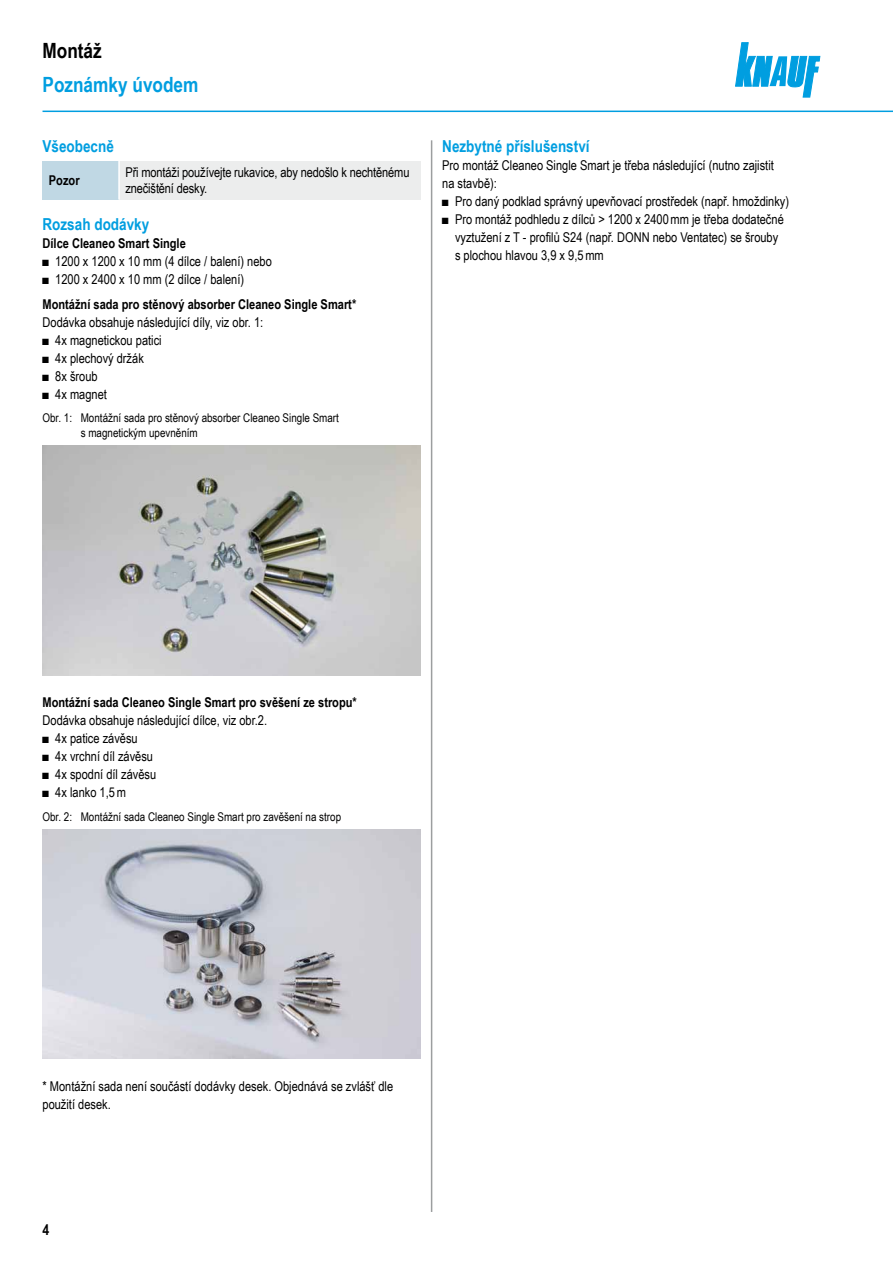
<style>
.page{position:relative;width:893px;height:1263px;background:#fff}
.page>*{position:absolute;margin:0;border:0;box-sizing:border-box;transform-origin:0 0}
.t1{font:700 21px "Arial Narrow";color:#009ee0}
.t2{font:700 21px "Arial Narrow";color:#000}
.t3{font:700 16.5px "Arial Narrow";color:#009ee0}
.t4{font:700 15px "Arial Narrow";color:#000}
.t5{font:13.5px/18px "Arial Narrow";color:#000}
.t6{font:700 13.5px "Arial Narrow";color:#000}
.t7{font:12px/15px "Arial Narrow";color:#000}
</style>
<div class="page">
<svg style="left:735px;top:43px;width:85px;height:54px"></svg>
<hr style="left:43px;top:111px;width:850px;height:1px;background:#009ee0">
<hr style="left:431px;top:140px;width:1px;height:1072px;background:#9c9e9f">
<div style="left:43px;top:161px;width:76px;height:39px;background:#c0d8e4"></div>
<div style="left:119px;top:161px;width:302px;height:39px;background:#eceded"></div>
<hr style="left:118px;top:161px;width:2px;height:39px;background:#fff">
<img style="left:43px;top:446px;width:378px;height:229px">
<img style="left:43px;top:829px;width:378px;height:230px">
<h1 class="t2" style="left:43px;top:34px;width:61px">Montáž</h1>
<h1 class="t1" style="left:43px;top:69px;width:157px">Poznámky úvodem</h1>
<p class="t3" style="left:43px;top:134px;width:73px">Všeobecně</p>
<p class="t6" style="left:49px;top:170px;width:32px">Pozor</p>
<p class="t5" style="left:125px;top:163px;width:286px;line-height:16.5px">Při montáži používejte rukavice, aby nedošlo k nechtěnému znečištění desky.</p>
<p class="t3" style="left:43px;top:212px;width:108px">Rozsah dodávky</p>
<p class="t6" style="left:43px;top:233px;width:145px">Dílce Cleaneo Smart Single</p>
<p class="t5" style="left:43px;top:252px;width:231px">■ 1200 x 1200 x 10 mm (4 dílce / balení) nebo</p>
<p class="t5" style="left:43px;top:270px;width:203px">■ 1200 x 2400 x 10 mm (2 dílce / balení)</p>
<p class="t6" style="left:43px;top:294px;width:315px">Montážní sada pro stěnový absorber Cleaneo Single Smart*</p>
<p class="t5" style="left:43px;top:312px;width:222px">Dodávka obsahuje následující díly, viz obr. 1:</p>
<p class="t5" style="left:43px;top:330px;width:121px">■ 4x magnetickou patici</p>
<p class="t5" style="left:43px;top:348px;width:103px">■ 4x plechový držák</p>
<p class="t5" style="left:43px;top:366px;width:57px">■ 8x šroub</p>
<p class="t5" style="left:43px;top:384px;width:66px">■ 4x magnet</p>
<p class="t7" style="left:81px;top:410px;width:260px;text-indent:-38px">Obr. 1: Montážní sada pro stěnový absorber Cleaneo Single Smart s magnetickým upevněním</p>
<p class="t3" style="left:442px;top:134px;width:149px">Nezbytné příslušenství</p>
<p class="t5" style="left:442px;top:156px;width:333px">Pro montáž Cleaneo Single Smart je třeba následující (nutno zajistit na stavbě):</p>
<p class="t5" style="left:442px;top:192px;width:348px">■ Pro daný podklad správný upevňovací prostředek (např. hmoždinky)</p>
<p class="t5" style="left:455px;top:210px;width:330px;text-indent:-13px">■ Pro montáž podhledu z dílců &gt; 1200 x 2400mm je třeba dodatečné vyztužení z T - profilů S24 (např. DONN nebo Ventatec) se šrouby s plochou hlavou 3,9 x 9,5mm</p>
<p class="t6" style="left:43px;top:692px;width:316px">Montážní sada Cleaneo Single Smart pro svěšení ze stropu*</p>
<p class="t5" style="left:43px;top:711px;width:226px">Dodávka obsahuje následující dílce, viz obr.2.</p>
<p class="t5" style="left:43px;top:729px;width:97px">■ 4x patice závěsu</p>
<p class="t5" style="left:43px;top:747px;width:112px">■ 4x vrchní díl závěsu</p>
<p class="t5" style="left:43px;top:765px;width:115px">■ 4x spodní díl závěsu</p>
<p class="t5" style="left:43px;top:783px;width:85px">■ 4x lanko 1,5m</p>
<p class="t7" style="left:43px;top:809px;width:300px">Obr. 2: Montážní sada Cleaneo Single Smart pro zavěšení na strop</p>
<p class="t5" style="left:43px;top:1076px;width:352px">* Montážní sada není součástí dodávky desek. Objednává se zvlášť dle použití desek.</p>
<p class="t4" style="left:43px;top:1218px;width:8px">4</p>
</div>
